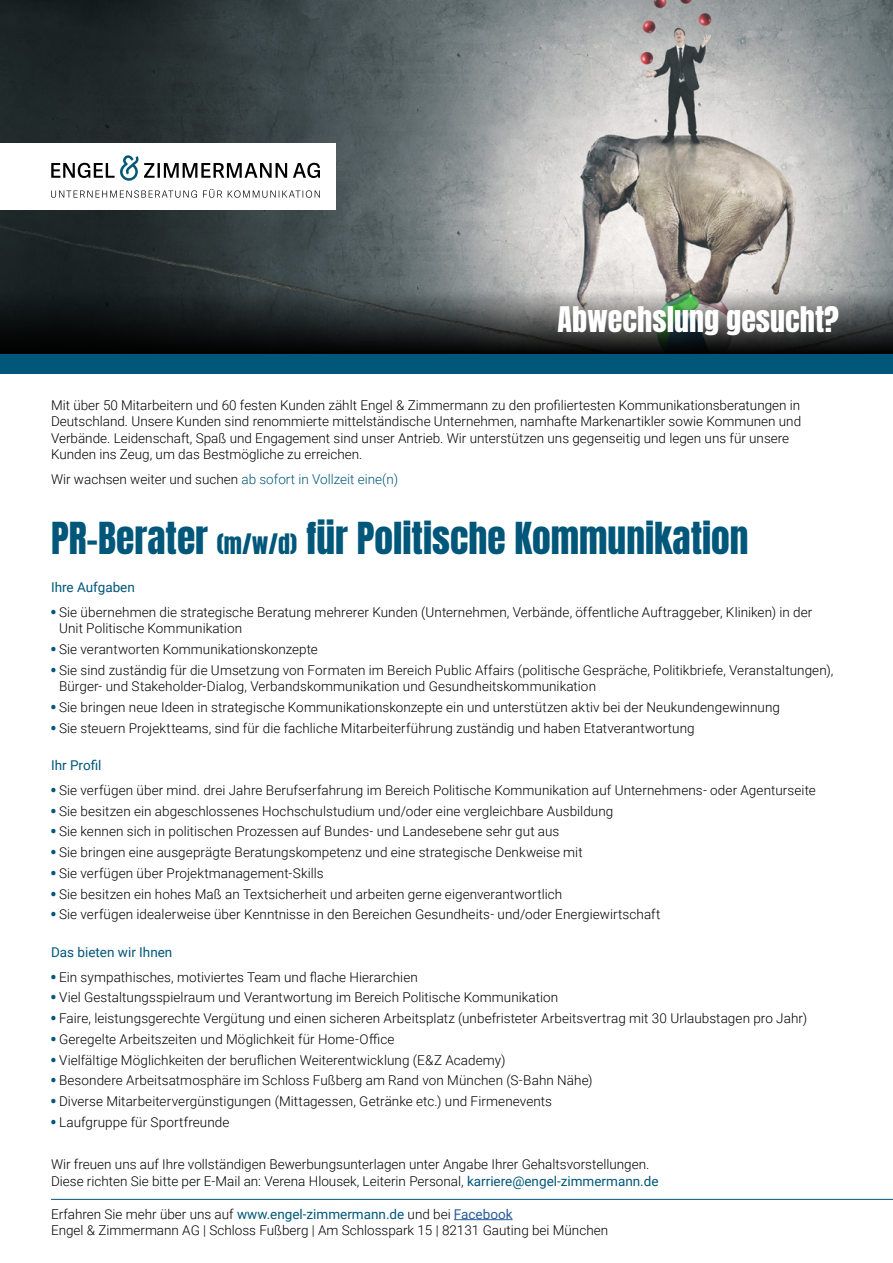
<style>
.page{position:relative;width:893px;height:1263px;background:#fff}
.page>*{position:absolute;margin:0;border:0;box-sizing:border-box;transform-origin:0 0}
.t1{font:37.5px "Anton";color:#005779}
.t2{font:30px "Anton";color:#fff}
.t3{font:300 13.5px/16.5px "Roboto";letter-spacing:.005em;color:#000}
.t4{font:13.5px "Roboto";color:#005779}
.s1{color:#005779}
.s2{font-size:24px}
.s3{font-family:"Anton";font-weight:400;color:#005779}
.s4{font-weight:400;color:#005779}
.s5{font-weight:400;color:#275b9b}
</style>
<div class="page">
<hr style="left:51px;top:1199px;width:842px;height:1px;background:#005779">
<hr style="left:454px;top:1219px;width:59px;height:1px;background:#275b9b">
<img style="left:0;top:0;width:893px;height:290px">
<svg style="left:0;top:290px;width:893px;height:64px;background:#383c3b"></svg>
<div style="left:0;top:354px;width:893px;height:19px;background:#005779"></div>
<div style="left:0;top:143px;width:336px;height:67px;background:#fff"></div>
<svg style="left:51px;top:155px;width:269px;height:43px"></svg>
<h2 class="t2" style="left:557px;top:304px;width:283px">Abwechslung gesucht?</h2>
<p class="t3" style="left:51px;top:396px;width:752px">Mit über 50 Mitarbeitern und 60 festen Kunden zählt Engel &amp; Zimmermann zu den profiliertesten Kommunikationsberatungen in Deutschland. Unsere Kunden sind renommierte mittelständische Unternehmen, namhafte Markenartikler sowie Kommunen und Verbände. Leidenschaft, Spaß und Engagement sind unser Antrieb. Wir unterstützen uns gegenseitig und legen uns für unsere Kunden ins Zeug, um das Bestmögliche zu erreichen.</p>
<p class="t3" style="left:51px;top:471px;width:349px">Wir wachsen weiter und suchen <span class="s1">ab sofort in Vollzeit eine(n)</span></p>
<h1 class="t1" style="left:51px;top:519px;width:699px">PR-Berater <span class="s2">(m/w/d)</span> für Politische Kommunikation</h1>
<p class="t4" style="left:51px;top:577px;width:85px">Ihre Aufgaben</p>
<p class="t3" style="left:59px;top:603px;width:755px;text-indent:-8px"><span class="s3">•</span> Sie übernehmen die strategische Beratung mehrerer Kunden (Unternehmen, Verbände, öffentliche Auftraggeber, Kliniken) in der<br>Unit Politische Kommunikation</p>
<p class="t3" style="left:51px;top:640px;width:268px"><span class="s3">•</span> Sie verantworten Kommunikationskonzepte</p>
<p class="t3" style="left:59px;top:661px;width:776px;text-indent:-8px"><span class="s3">•</span> Sie sind zuständig für die Umsetzung von Formaten im Bereich Public Affairs (politische Gespräche, Politikbriefe, Veranstaltungen),<br>Bürger- und Stakeholder-Dialog, Verbandskommunikation und Gesundheitskommunikation</p>
<p class="t3" style="left:51px;top:698px;width:730px"><span class="s3">•</span> Sie bringen neue Ideen in strategische Kommunikationskonzepte ein und unterstützen aktiv bei der Neukundengewinnung</p>
<p class="t3" style="left:51px;top:719px;width:645px"><span class="s3">•</span> Sie steuern Projektteams, sind für die fachliche Mitarbeiterführung zuständig und haben Etatverantwortung</p>
<p class="t4" style="left:51px;top:756px;width:52px">Ihr Profil</p>
<p class="t3" style="left:51px;top:781px;width:766px"><span class="s3">•</span> Sie verfügen über mind. drei Jahre Berufserfahrung im Bereich Politische Kommunikation auf Unternehmens- oder Agenturseite</p>
<p class="t3" style="left:51px;top:802px;width:564px"><span class="s3">•</span> Sie besitzen ein abgeschlossenes Hochschulstudium und/oder eine vergleichbare Ausbildung</p>
<p class="t3" style="left:51px;top:823px;width:510px"><span class="s3">•</span> Sie kennen sich in politischen Prozessen auf Bundes- und Landesebene sehr gut aus</p>
<p class="t3" style="left:51px;top:844px;width:533px"><span class="s3">•</span> Sie bringen eine ausgeprägte Beratungskompetenz und eine strategische Denkweise mit</p>
<p class="t3" style="left:51px;top:864px;width:274px"><span class="s3">•</span> Sie verfügen über Projektmanagement-Skills</p>
<p class="t3" style="left:51px;top:885px;width:513px"><span class="s3">•</span> Sie besitzen ein hohes Maß an Textsicherheit und arbeiten gerne eigenverantwortlich</p>
<p class="t3" style="left:51px;top:906px;width:611px"><span class="s3">•</span> Sie verfügen idealerweise über Kenntnisse in den Bereichen Gesundheits- und/oder Energiewirtschaft</p>
<p class="t4" style="left:51px;top:942px;width:123px">Das bieten wir Ihnen</p>
<p class="t3" style="left:51px;top:968px;width:368px"><span class="s3">•</span> Ein sympathisches, motiviertes Team und flache Hierarchien</p>
<p class="t3" style="left:51px;top:989px;width:509px"><span class="s3">•</span> Viel Gestaltungsspielraum und Verantwortung im Bereich Politische Kommunikation</p>
<p class="t3" style="left:51px;top:1010px;width:758px"><span class="s3">•</span> Faire, leistungsgerechte Vergütung und einen sicheren Arbeitsplatz (unbefristeter Arbeitsvertrag mit 30 Urlaubstagen pro Jahr)</p>
<p class="t3" style="left:51px;top:1030px;width:345px"><span class="s3">•</span> Geregelte Arbeitszeiten und Möglichkeit für Home-Office</p>
<p class="t3" style="left:51px;top:1051px;width:456px"><span class="s3">•</span> Vielfältige Möglichkeiten der beruflichen Weiterentwicklung (E&amp;Z Academy)</p>
<p class="t3" style="left:51px;top:1072px;width:543px"><span class="s3">•</span> Besondere Arbeitsatmosphäre im Schloss Fußberg am Rand von München (S-Bahn Nähe)</p>
<p class="t3" style="left:51px;top:1093px;width:502px"><span class="s3">•</span> Diverse Mitarbeitervergünstigungen (Mittagessen, Getränke etc.) und Firmenevents</p>
<p class="t3" style="left:51px;top:1113px;width:180px"><span class="s3">•</span> Laufgruppe für Sportfreunde</p>
<p class="t3" style="left:51px;top:1156px;width:609px">Wir freuen uns auf Ihre vollständigen Bewerbungsunterlagen unter Angabe Ihrer Gehaltsvorstellungen.<br>Diese richten Sie bitte per E-Mail an: Verena Hlousek, Leiterin Personal, <span class="s4">karriere@engel-zimmermann.de</span></p>
<p class="t3" style="left:51px;top:1205px;width:559px">Erfahren Sie mehr über uns auf <span class="s4">www.engel-zimmermann.de</span> und bei <span class="s5">Facebook<br></span>Engel &amp; Zimmermann AG | Schloss Fußberg | Am Schlosspark 15 | 82131 Gauting bei München</p>
</div>
